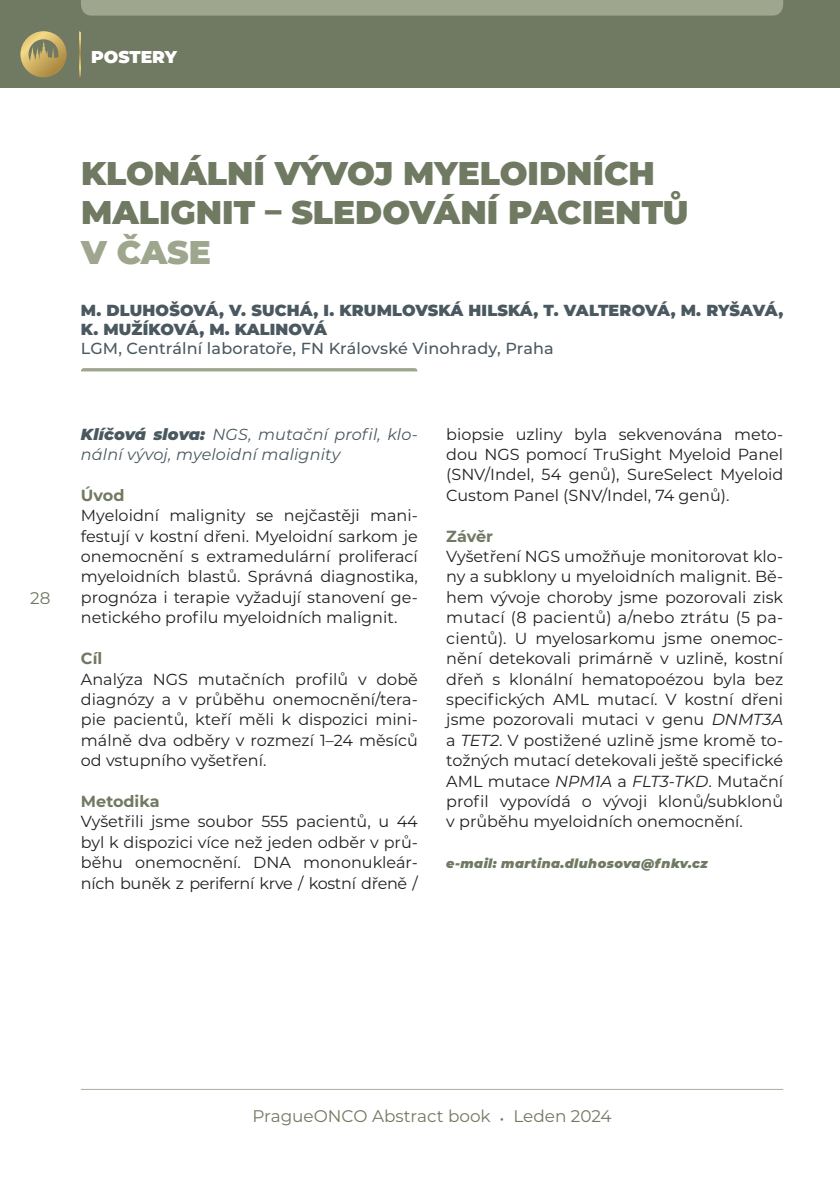
<style>
.page{position:relative;width:840px;height:1191px;background:#fff}
.page>*{position:absolute;margin:0;border:0;box-sizing:border-box;transform-origin:0 0}
.t1{font:900 32.8px/39.4px "Montserrat";color:#707961}
.t2{font:900 32.8px "Montserrat";color:#9fa68e}
.t3{font:900 17.2px "Montserrat";color:#fff}
.t4{font:16.8px "Montserrat";color:#707961}
.t5{font:16px/20.4px "Montserrat";color:#231f20;text-align:justify}
.t6{font:900 16px/19.2px "Montserrat";letter-spacing:.01em;color:#4a585f}
.t7{font:italic 16px/20.4px "Montserrat";letter-spacing:.01em;color:#4a585f}
.t8{font:500 16px "Montserrat";letter-spacing:.01em;color:#4a585f}
.t9{font:700 16px "Montserrat";color:#707961}
.t10{font:italic 900 12.8px "Montserrat";letter-spacing:.03em;color:#707961}
.s1{font-weight:900}
.s2{font-style:italic}
</style>
<div class="page">
<div style="left:0;top:0;width:839px;height:88px;background:#707961"></div>
<svg style="left:79px;top:31px;width:2px;height:46px"></svg>
<div style="left:81px;top:0;width:701px;height:16px;background:#9fa68e"></div>
<hr style="left:81px;top:1089px;width:701px;height:1px;background:#abaea1">
<svg style="left:20px;top:31px;width:47px;height:46px"></svg>
<svg style="left:81px;top:368px;width:336px;height:3px"></svg>
<p class="t3" style="left:91px;top:44px;width:87px">POSTERY</p>
<p class="t4" style="left:30px;top:586px;width:22px">28</p>
<p class="t1" style="left:81px;top:151px;width:608px">KLONÁLNÍ VÝVOJ MYELOIDNÍCH<br>MALIGNIT – SLEDOVÁNÍ PACIENTŮ</p>
<p class="t2" style="left:81px;top:227px;width:131px">V ČASE</p>
<p class="t6" style="left:81px;top:300px;width:703px">M. DLUHOŠOVÁ, V. SUCHÁ, I. KRUMLOVSKÁ HILSKÁ, T. VALTEROVÁ, M. RYŠAVÁ,<br>K. MUŽÍKOVÁ, M. KALINOVÁ</p>
<p class="t8" style="left:81px;top:338px;width:474px">LGM, Centrální laboratoře, FN Královské Vinohrady, Praha</p>
<p class="t7" style="left:81px;top:423px;width:338px"><span class="s1">Klíčová slova:</span> NGS, mutační profil, klo&shy;nální vývoj, myeloidní malignity</p>
<p class="t9" style="left:81px;top:483px;width:45px">Úvod</p>
<p class="t5" style="left:81px;top:505px;width:338px">Myeloidní malignity se nejčastěji mani&shy;festují v kostní dřeni. Myeloidní sarkom je onemocnění s extramedulární proliferací myeloidních blastů. Správná diagnostika, prognóza i terapie vyžadují stanovení ge&shy;netického profilu myeloidních malignit.</p>
<p class="t9" style="left:81px;top:647px;width:23px">Cíl</p>
<p class="t5" style="left:81px;top:668px;width:338px">Analýza NGS mutačních profilů v době diagnózy a v průběhu onemocnění/tera&shy;pie pacientů, kteří měli k dispozici mini&shy;málně dva odběry v rozmezí 1–24 měsíců od vstupního vyšetření.</p>
<p class="t9" style="left:81px;top:790px;width:80px">Metodika</p>
<p class="t5" style="left:81px;top:811px;width:338px">Vyšetřili jsme soubor 555 pacientů, u 44 byl k dispozici více než jeden odběr v prů&shy;běhu onemocnění. DNA mononukleár&shy;ních buněk z periferní krve / kostní dřeně /</p>
<p class="t5" style="left:446px;top:423px;width:338px">biopsie uzliny byla sekvenována meto&shy;dou NGS pomocí TruSight Myeloid Panel (SNV/Indel, 54 genů), SureSelect Myeloid Custom Panel (SNV/Indel, 74 genů).</p>
<p class="t9" style="left:446px;top:524px;width:48px">Závěr</p>
<p class="t5" style="left:446px;top:545px;width:338px">Vyšetření NGS umožňuje monitorovat klo&shy;ny a subklony u myeloidních malignit. Bě&shy;hem vývoje choroby jsme pozorovali zisk mutací (8 pacientů) a/nebo ztrátu (5 pa&shy;cientů). U myelosarkomu jsme onemoc&shy;nění detekovali primárně v uzlině, kostní dřeň s klonální hematopoézou byla bez specifických AML mutací. V kostní dřeni jsme pozorovali mutaci v genu <span class="s2">DNMT3A </span>a <span class="s2">TET2</span>. V postižené uzlině jsme kromě to&shy;tožných mutací detekovali ještě specifické AML mutace <span class="s2">NPM1A</span> a <span class="s2">FLT3-TKD</span>. Mutační profil vypovídá o vývoji klonů/subklonů v průběhu myeloidních onemocnění.</p>
<p class="t10" style="left:446px;top:854px;width:263px">e-mail: martina.dluhosova@fnkv.cz</p>
<p class="t4" style="left:252px;top:1104px;width:361px">PragueONCO Abstract book • Leden 2024</p>
</div>
